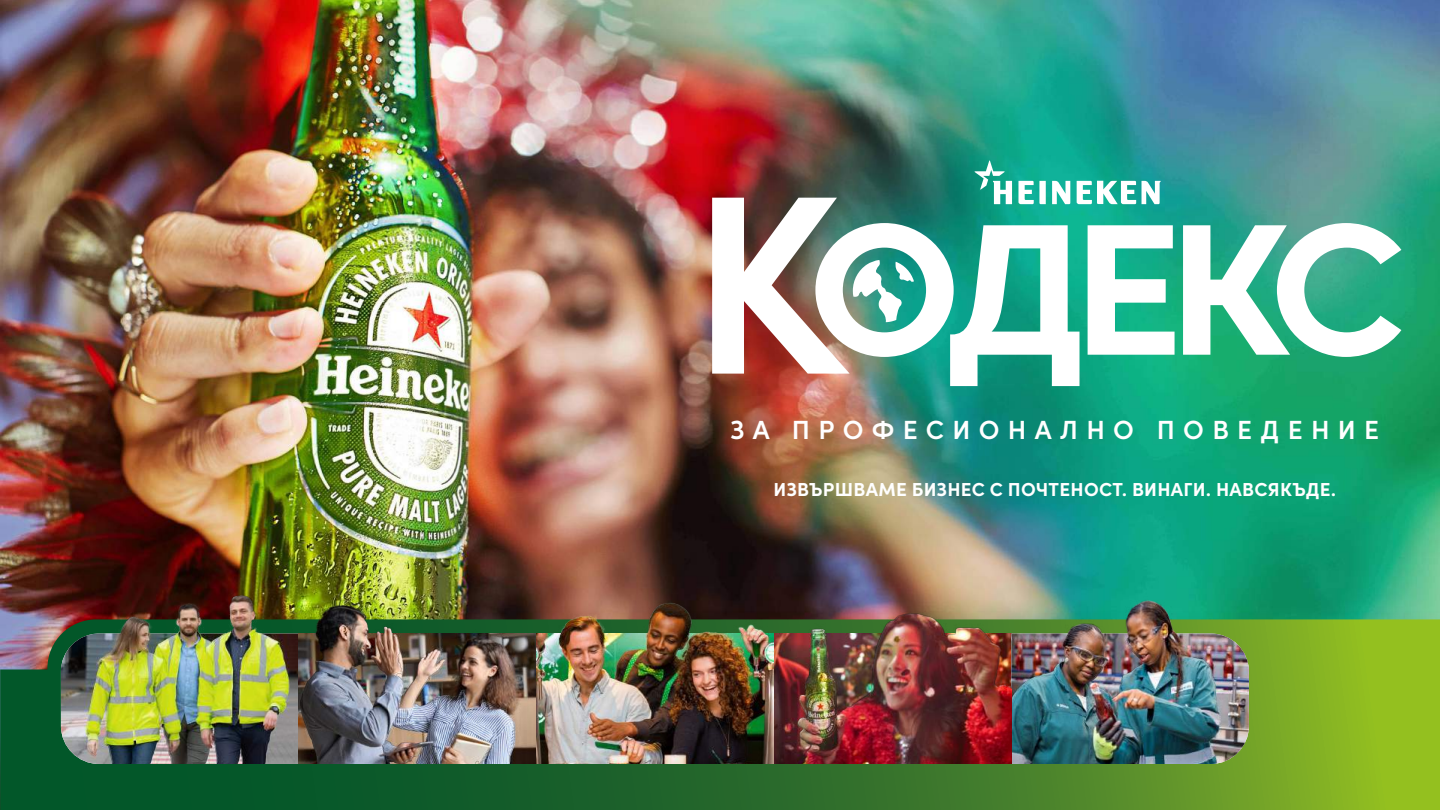
<style>
.page{position:relative;width:1440px;height:810px;background:#fff}
.page>*{position:absolute;margin:0;border:0;box-sizing:border-box;transform-origin:0 0}
.t1{font:700 187.8px "Sofia Pro";letter-spacing:-.09em;color:#fff;scale:1.05 1}
.t2{font:600 26.33px "Sofia Pro";letter-spacing:.315em;color:#fff}
.t3{font:700 18.83px "Sofia Pro";letter-spacing:.015em;color:#fff}
.s1{font-weight:600;font-size:255.38px}
</style>
<div class="page">
<img style="left:0;top:0;width:1440px;height:605px">
<svg style="left:0;top:619px;width:1440px;height:191px;background:#4b842c"></svg>
<img style="left:1011px;top:726px;width:238px;height:38px">
<img style="left:299px;top:588px;width:237px;height:176px">
<img style="left:61px;top:576px;width:238px;height:187px">
<img style="left:1011px;top:596px;width:238px;height:130px">
<img style="left:554px;top:601px;width:457px;height:163px">
<svg style="left:1052px;top:181px;width:18px;height:23px"></svg>
<svg style="left:1018px;top:181px;width:28px;height:23px"></svg>
<svg style="left:1142px;top:181px;width:19px;height:23px"></svg>
<svg style="left:1077px;top:181px;width:59px;height:23px"></svg>
<svg style="left:974px;top:161px;width:38px;height:43px"></svg>
<svg style="left:853px;top:260px;width:61px;height:62px"></svg>
<h1 class="t1" style="left:689px;top:144px;width:685px"><span class="s1">K</span>OДЕКС</h1>
<h2 class="t2" style="left:730px;top:410px;width:650px">ЗА ПРОФЕСИОНАЛНО ПОВЕДЕНИЕ</h2>
<p class="t3" style="left:774px;top:475px;width:564px">ИЗВЪРШВАМЕ БИЗНЕС С ПОЧТЕНОСТ. ВИНАГИ. НАВСЯКЪДЕ.</p>
</div>
